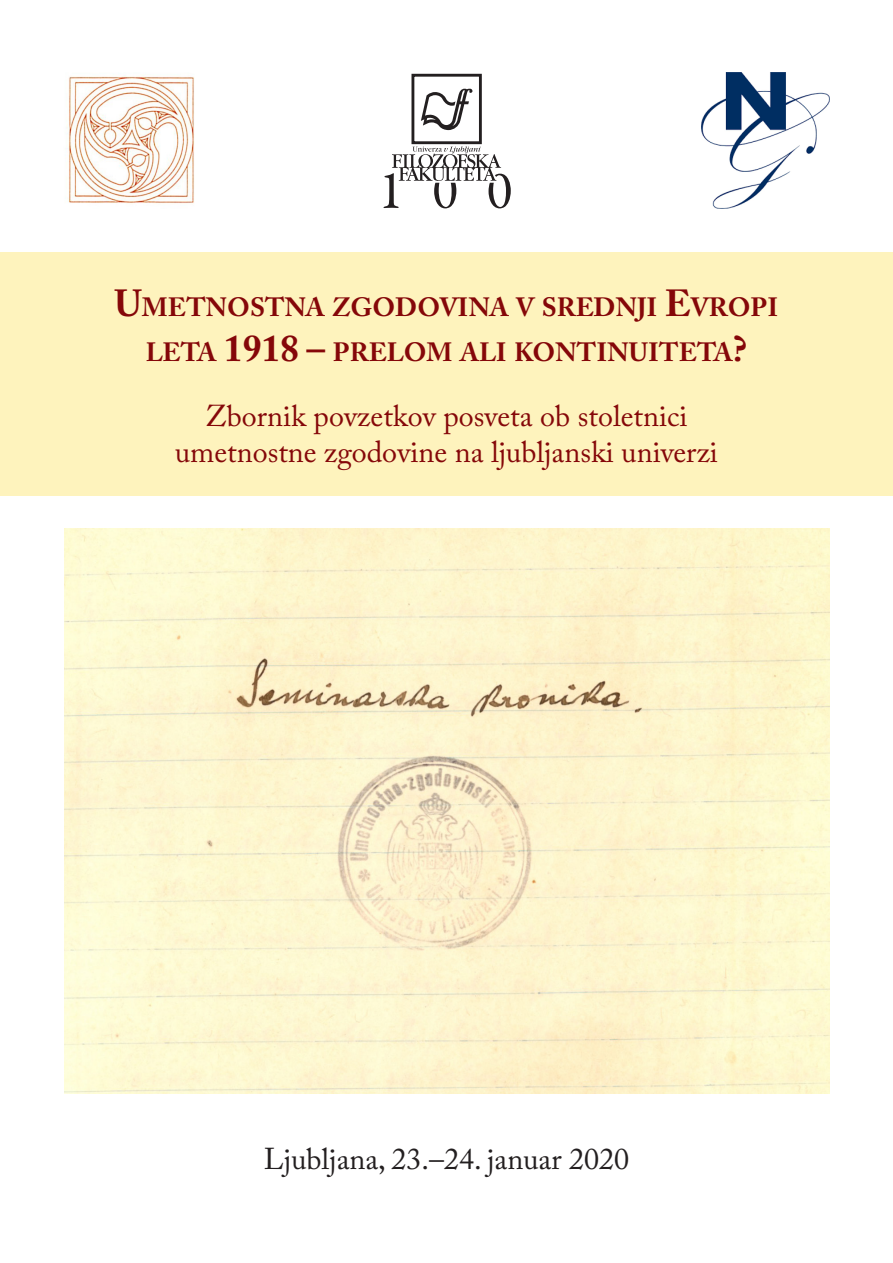
<style>
.page{position:relative;width:893px;height:1263px;background:#fff}
.page>*{position:absolute;margin:0;border:0;box-sizing:border-box;transform-origin:0 0}
.t1{font:30px/36px "Adobe Caslon Pro";color:#850709;text-align:center}
.t2{font:30px "Adobe Caslon Pro";color:#231f20}
.t3{font:700 26.25px/45px "Adobe Caslon Pro";color:#850709;text-align:center}
.s1{font-size:37.5px}
</style>
<div class="page">
<div style="left:0;top:252px;width:893px;height:243px;background:#fef3bd"></div>
<img style="left:64px;top:528px;width:766px;height:566px">
<div style="left:411px;top:74px;width:71px;height:70px;border:3px solid #231f20"></div>
<svg style="left:421px;top:89px;width:52px;height:41px"></svg>
<svg style="left:383px;top:146px;width:128px;height:62px"></svg>
<img style="left:66px;top:75px;width:128px;height:129px">
<img style="left:702px;top:72px;width:127px;height:137px">
<p class="t3" style="left:115px;top:284px;width:665px"><span class="s1">U</span>METNOSTNA ZGODOVINA V SREDNJI <span class="s1">E</span>VROPI<br>LETA <span class="s1">1918 –</span> PRELOM ALI KONTINUITETA<span class="s1">?</span></p>
<p class="t1" style="left:175px;top:398px;width:544px">Zbornik povzetkov posveta ob stoletnici umetnostne zgodovine na ljubljanski univerzi</p>
<p class="t2" style="left:264px;top:1141px;width:367px">Ljubljana, 23.–24. januar 2020</p>
</div>
